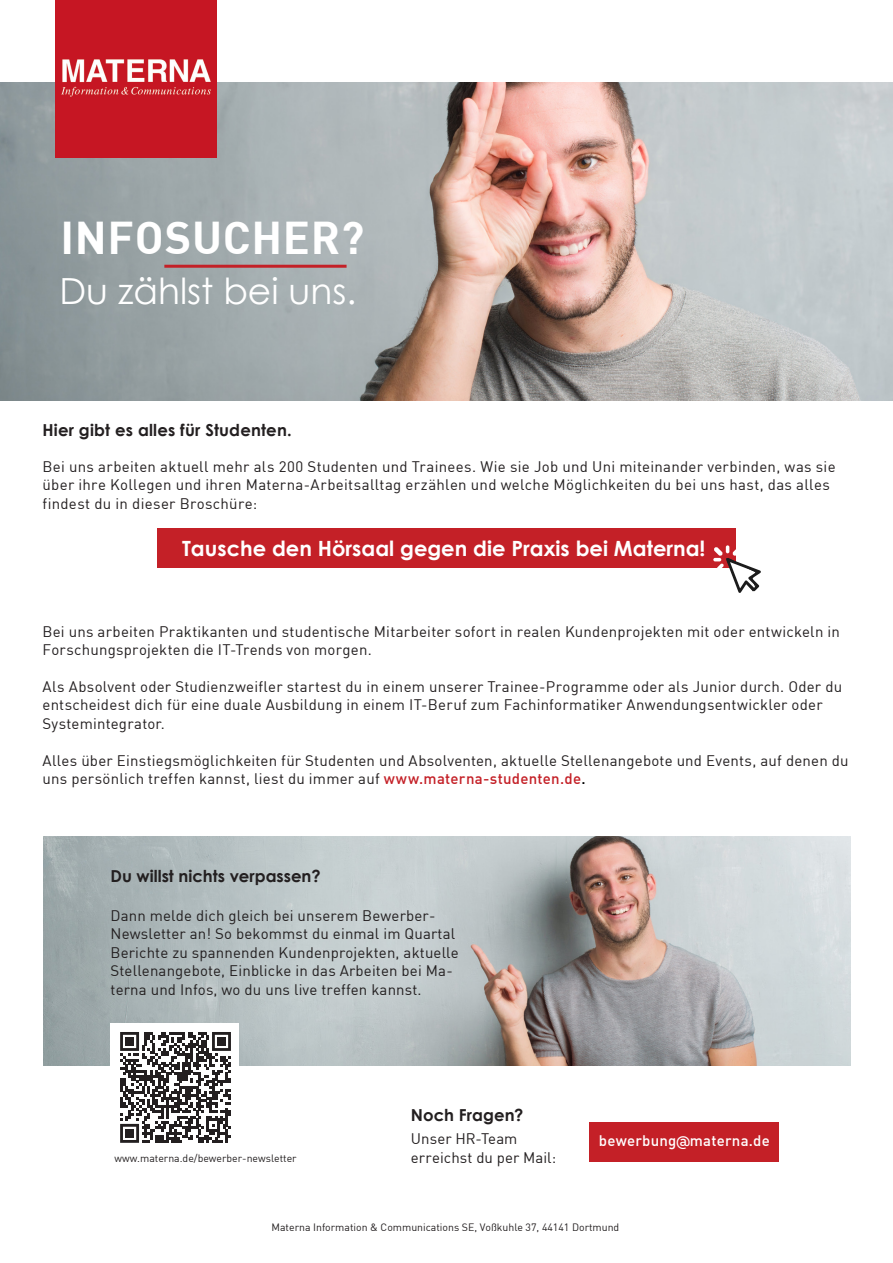
<style>
.page{position:relative;width:893px;height:1263px;background:#fff}
.page>*{position:absolute;margin:0;border:0;box-sizing:border-box;transform-origin:0 0}
.t1{font:45px "DIN Bold";letter-spacing:.015em;color:#fff}
.t2{font:36px "Century Gothic";color:#fff}
.t3{font:700 21px "Century Gothic";color:#fff}
.t4{font:700 16.5px "Century Gothic";letter-spacing:.005em;color:#231f20}
.t5{font:15px/18.5px "DIN";letter-spacing:.015em;color:#231f20}
.t6{font:15px "DIN Medium";letter-spacing:.015em;color:#fff}
.t7{font:10.5px "DIN";color:#231f20}
.s1{font-family:"DIN Medium";color:#c42027}
.s2{font-family:"DIN Medium";color:#000}
</style>
<div class="page">
<div style="left:157px;top:528px;width:579px;height:40px;background:#c42027"></div>
<img style="left:0;top:83px;width:893px;height:317px">
<img style="left:55px;top:0;width:162px;height:157px">
<hr style="left:164px;top:265px;width:183px;height:3px;background:#c42027">
<div style="left:589px;top:1121px;width:190px;height:40px;background:#c42027"></div>
<img style="left:44px;top:837px;width:806px;height:228px">
<div style="left:111px;top:1023px;width:128px;height:128px;background:#fff"></div>
<svg style="left:120px;top:1032px;width:111px;height:111px"></svg>
<div style="left:126px;top:1037px;width:8px;height:8px;background:#231f20"></div>
<div style="left:217px;top:1037px;width:9px;height:8px;background:#231f20"></div>
<div style="left:126px;top:1129px;width:8px;height:8px;background:#231f20"></div>
<svg style="left:713px;top:545px;width:48px;height:48px"></svg>
<h1 class="t1" style="left:61px;top:208px;width:305px">INFOSUCHER?</h1>
<h2 class="t2" style="left:60px;top:266px;width:298px">Du zählst bei uns.</h2>
<p class="t4" style="left:43px;top:417px;width:251px">Hier gibt es alles für Studenten.</p>
<p class="t5" style="left:43px;top:457px;width:795px">Bei uns arbeiten aktuell mehr als 200 Studenten und Trainees. Wie sie Job und Uni miteinander verbinden, was sie über ihre Kollegen und ihren Materna-Arbeitsalltag erzählen und welche Möglichkeiten du bei uns hast, das alles findest du in dieser Broschüre:</p>
<h3 class="t3" style="left:182px;top:532px;width:525px">Tausche den Hörsaal gegen die Praxis bei Materna!</h3>
<p class="t5" style="left:43px;top:622px;width:799px">Bei uns arbeiten Praktikanten und studentische Mitarbeiter sofort in realen Kundenprojekten mit oder entwickeln in<br>Forschungsprojekten die IT-Trends von morgen.</p>
<p class="t5" style="left:43px;top:677px;width:801px">Als Absolvent oder Studienzweifler startest du in einem unserer Trainee-Programme oder als Junior durch. Oder du entscheidest dich für eine duale Ausbildung in einem IT-Beruf zum Fachinformatiker Anwendungsentwickler oder<br>Systemintegrator.</p>
<p class="t5" style="left:43px;top:751px;width:808px">Alles über Einstiegsmöglichkeiten für Studenten und Absolventen, aktuelle Stellenangebote und Events, auf denen du uns persönlich treffen kannst, liest du immer auf <span class="s1">www.materna-studenten.de</span><span class="s2">.</span></p>
<p class="t4" style="left:111px;top:864px;width:212px">Du willst nichts verpassen?</p>
<p class="t5" style="left:111px;top:906px;width:350px">Dann melde dich gleich bei unserem Bewerber-Newsletter an! So bekommst du einmal im Quartal Berichte zu spannenden Kundenprojekten, aktuelle Stellenangebote, Einblicke in das Arbeiten bei Ma&shy;terna und Infos, wo du uns live treffen kannst.</p>
<p class="t7" style="left:115px;top:1151px;width:184px">www.materna.de/bewerber-newsletter</p>
<p class="t4" style="left:411px;top:1103px;width:114px">Noch Fragen?</p>
<p class="t5" style="left:411px;top:1128px;width:147px;line-height:19.5px">Unser HR-Team erreichst du per Mail:</p>
<p class="t6" style="left:599px;top:1131px;width:172px">bewerbung@materna.de</p>
<p class="t7" style="left:272px;top:1220px;width:349px">Materna Information &amp; Communications SE, Voßkuhle 37, 44141 Dortmund</p>
</div>
